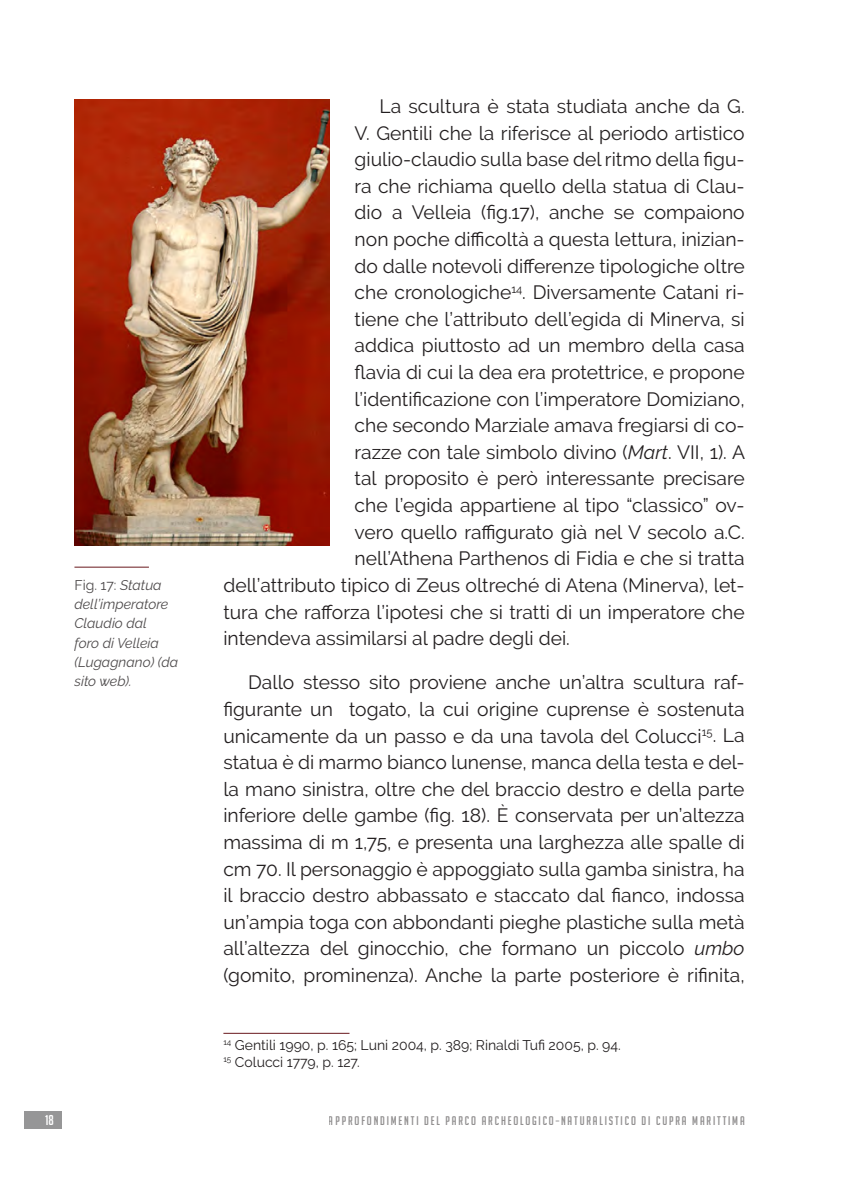
<style>
.page{position:relative;width:844px;height:1191px;background:#fff}
.page>*{position:absolute;margin:0;border:0;box-sizing:border-box;transform-origin:0 0}
.t1{font:19.25px/26.6px "Raleway";color:#231f20;text-align:justify}
.t2{font:14px "Raleway";color:#231f20}
.t3{font:italic 14px/19.2px "Raleway";color:#231f20}
.t4{font:14px "Big Noodle Titling";color:#fff}
.t5{font:12.25px "Big Noodle Titling";letter-spacing:.15em;color:#231f20}
.s1{font-style:normal}
.s2{font-style:italic}
</style>
<div class="page">
<div style="left:25px;top:1111px;width:37px;height:18px;background:#969697"></div>
<hr style="left:223px;top:1033px;width:126px;height:1px;background:#68171d">
<img style="left:74px;top:99px;width:256px;height:447px">
<hr style="left:74px;top:567px;width:75px;height:1px;background:#68171d">
<p class="t3" style="left:74px;top:575px;width:105px"><span class="s1">Fig. 17:</span> Statua dell’imperatore<br>Claudio dal<br>foro di Velleia (Lugagnano) (da sito web).</p>
<p class="t1" style="left:379px;top:93px;width:366px">La scultura è stata studiata anche da G.</p>
<p class="t1" style="left:354px;top:119px;width:391px">V. Gentili che la riferisce al periodo artistico</p>
<p class="t1" style="left:354px;top:146px;width:391px">giulio-claudio sulla base del ritmo della figu-</p>
<p class="t1" style="left:354px;top:173px;width:391px">ra che richiama quello della statua di Clau-</p>
<p class="t1" style="left:354px;top:199px;width:391px">dio a Velleia (fig.17), anche se compaiono</p>
<p class="t1" style="left:354px;top:226px;width:391px">non poche difficoltà a questa lettura, inizian-</p>
<p class="t1" style="left:354px;top:252px;width:391px">do dalle notevoli differenze tipologiche oltre</p>
<p class="t1" style="left:354px;top:279px;width:391px">che cronologiche<sup>14</sup>. Diversamente Catani ri-</p>
<p class="t1" style="left:354px;top:306px;width:391px">tiene che l’attributo dell’egida di Minerva, si</p>
<p class="t1" style="left:354px;top:332px;width:391px">addica piuttosto ad un membro della casa</p>
<p class="t1" style="left:354px;top:359px;width:391px">flavia di cui la dea era protettrice, e propone</p>
<p class="t1" style="left:354px;top:385px;width:391px">l’identificazione con l’imperatore Domiziano,</p>
<p class="t1" style="left:354px;top:412px;width:391px">che secondo Marziale amava fregiarsi di co-</p>
<p class="t1" style="left:354px;top:439px;width:392px">razze con tale simbolo divino (<span class="s2">Mart</span>. VII, 1). A</p>
<p class="t1" style="left:354px;top:465px;width:391px">tal proposito è però interessante precisare</p>
<p class="t1" style="left:354px;top:492px;width:391px">che l’egida appartiene al tipo “classico” ov-</p>
<p class="t1" style="left:354px;top:518px;width:391px">vero quello raffigurato già nel V secolo a.C.</p>
<p class="t1" style="left:354px;top:545px;width:391px">nell’Athena Parthenos di Fidia e che si tratta</p>
<p class="t1" style="left:223px;top:572px;width:522px">dell’attributo tipico di Zeus oltreché di Atena (Minerva), let-</p>
<p class="t1" style="left:223px;top:598px;width:522px">tura che rafforza l’ipotesi che si tratti di un imperatore che</p>
<p class="t1" style="left:223px;top:625px;width:348px">intendeva assimilarsi al padre degli dei.</p>
<p class="t1" style="left:223px;top:669px;width:522px;text-indent:25px">Dallo stesso sito proviene anche un’altra scultura raf&shy;figurante un togato, la cui origine cuprense è sostenuta unicamente da un passo e da una tavola del Colucci<sup>15</sup>. La statua è di marmo bianco lunense, manca della testa e del&shy;la mano sinistra, oltre che del braccio destro e della parte inferiore delle gambe (fig. 18). È conservata per un’altezza massima di m 1,75, e presenta una larghezza alle spalle di cm 70. Il personaggio è appoggiato sulla gamba sinistra, ha il braccio destro abbassato e staccato dal fianco, indossa un’ampia toga con abbondanti pieghe plastiche sulla metà all’altezza del ginocchio, che formano un piccolo <span class="s2">umbo </span>(gomito, prominenza). Anche la parte posteriore è rifinita,</p>
<p class="t2" style="left:223px;top:1037px;width:399px"><sup>14</sup> Gentili 1990, p. 165; Luni 2004, p. 389; Rinaldi Tufi 2005, p. 94.</p>
<p class="t2" style="left:223px;top:1053px;width:138px"><sup>15</sup> Colucci 1779, p. 127.</p>
<p class="t4" style="left:45px;top:1112px;width:10px">18</p>
<p class="t5" style="left:329px;top:1113px;width:417px">APPROFONDIMENTI DEL PARCO ARCHEOLOGICO–NATURALISTICO DI CUPRA MARITTIMA</p>
</div>
